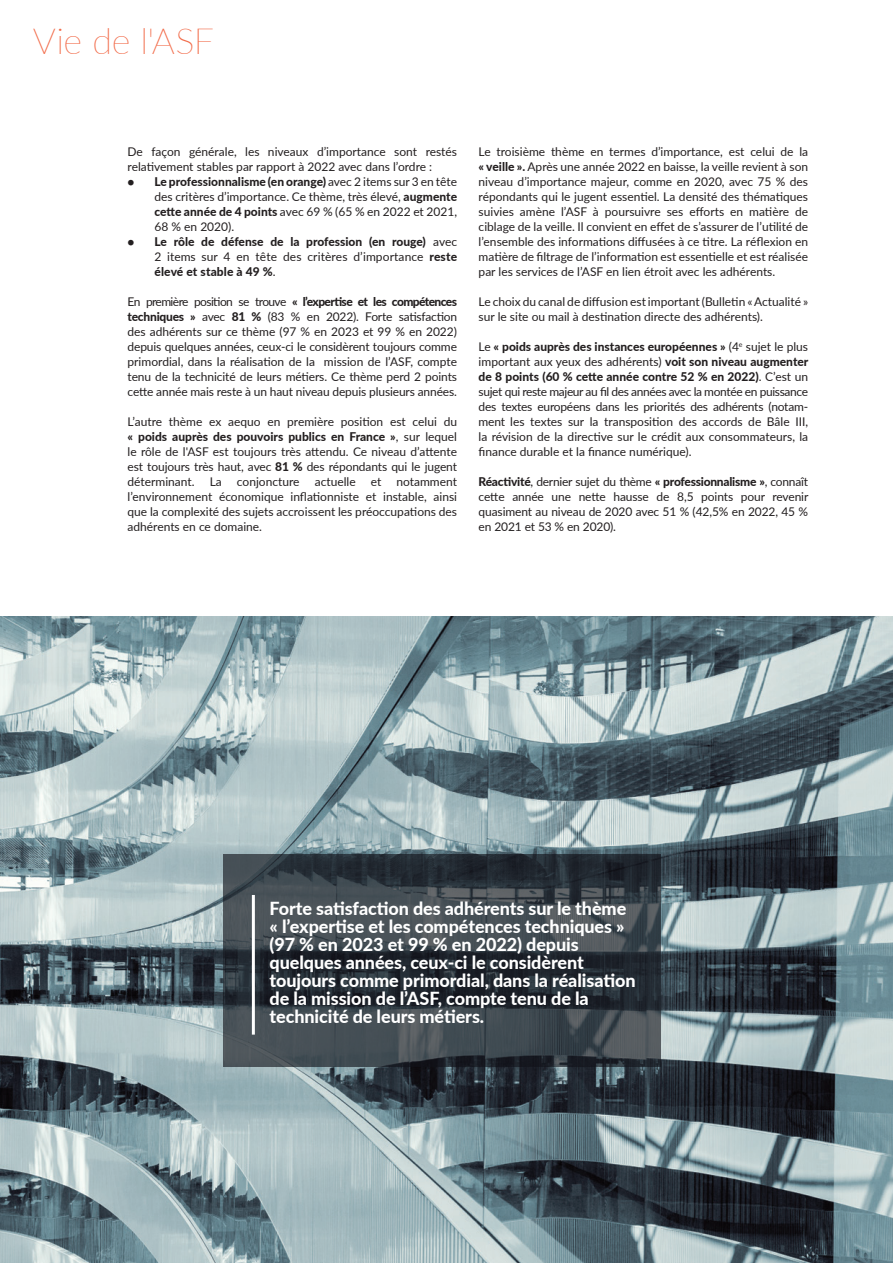
<style>
.page{position:relative;width:893px;height:1263px;background:#fff}
.page>*{position:absolute;margin:0;border:0;box-sizing:border-box;transform-origin:0 0}
.t1{font:100 36px "Lato";letter-spacing:-.01em;color:#f26b49}
.t2{font:800 18px/18px "Lato";letter-spacing:-.005em;color:#fff}
.t3{font:12px/15px "Lato";color:#231f20;text-align:justify}
.t4{font:800 12px/15px "Lato";color:#231f20;text-align:justify}
.s1{font-weight:800}
.s2{font-weight:400}
</style>
<div class="page">
<img style="left:0;top:617px;width:893px;height:646px">
<svg style="left:223px;top:854px;width:438px;height:213px;background:#363e45"></svg>
<hr style="left:252px;top:895px;width:3px;height:139px;background:#fff">
<h1 class="t1" style="left:33px;top:16px;width:183px">Vie de l'ASF</h1>
<p class="t3" style="left:128px;top:143px;width:331px">De façon générale, les niveaux d’importance sont restés relativement stables par rapport à 2022 avec dans l’ordre :</p>
<p class="t3" style="left:155px;top:173px;width:304px;text-indent:-27px"><span class="s1">• Le professionnalisme (en orange)</span> avec 2 items sur 3 en tête des critères d’importance. Ce thème, très élevé, <span class="s1">augmente cette année de 4 points</span> avec 69 % (65 % en 2022 et 2021, 68 % en 2020).</p>
<p class="t4" style="left:155px;top:233px;width:304px;text-indent:-27px">• Le rôle de défense de la profession (en rouge) <span class="s2">avec 2 items sur 4 en tête des critères d’importance</span> reste élevé et stable à 49 %<span class="s2">.</span></p>
<p class="t3" style="left:128px;top:293px;width:331px">En première position se trouve <span class="s1">« l’expertise et les compétences techniques »</span> avec <span class="s1">81 %</span> (83 % en 2022). Forte satisfaction des adhérents sur ce thème (97 % en 2023 et 99 % en 2022) depuis quelques années, ceux-ci le considèrent toujours comme primordial, dans la réalisation de la mission de l’ASF, compte tenu de la technicité de leurs métiers. Ce thème perd 2 points cette année mais reste à un haut niveau depuis plusieurs années.</p>
<p class="t3" style="left:128px;top:413px;width:331px">L’autre thème ex aequo en première position est celui du <span class="s1">« poids auprès des pouvoirs publics en France »</span>, sur lequel le rôle de l'ASF est toujours très attendu. Ce niveau d’attente est toujours très haut, avec <span class="s1">81 %</span> des répondants qui le jugent déterminant.</p>
<p class="t3" style="left:210px;top:473px;width:14px">La</p>
<p class="t3" style="left:237px;top:473px;width:64px">conjoncture</p>
<p class="t3" style="left:315px;top:473px;width:43px">actuelle</p>
<p class="t3" style="left:371px;top:473px;width:12px">et</p>
<p class="t3" style="left:128px;top:473px;width:331px;text-indent:269px">notamment l’environnement économique inflationniste et instable, ainsi que la complexité des sujets accroissent les préoccupations des adhérents en ce domaine.</p>
<p class="t3" style="left:479px;top:143px;width:331px">Le troisième thème en termes d’importance, est celui de la <span class="s1">« veille ».</span> Après une année 2022 en baisse, la veille revient à son niveau d’importance majeur, comme en 2020, avec 75 % des répondants qui le jugent essentiel. La densité des thématiques suivies amène l’ASF à poursuivre ses efforts en matière de ciblage de la veille. Il convient en effet de s’assurer de l’utilité de l’ensemble des informations diffusées à ce titre. La réflexion en matière de filtrage de l’information est essentielle et est réalisée par les services de l’ASF en lien étroit avec les adhérents.</p>
<p class="t3" style="left:479px;top:293px;width:331px">Le choix du canal de diffusion est important (Bulletin « Actualité » sur le site ou mail à destination directe des adhérents).</p>
<p class="t3" style="left:479px;top:338px;width:331px">Le <span class="s1">« poids auprès des instances européennes »</span> (4<sup>e</sup> sujet le plus important aux yeux des adhérents) <span class="s1">voit son niveau augmenter de 8 points (60 % cette année contre 52 % en 2022)</span>. C’est un sujet qui reste majeur au fil des années avec la montée en puissance des textes européens dans les priorités des adhérents (notam&shy;ment les textes sur la transposition des accords de Bâle III, la révision de la directive sur le crédit aux consommateurs, la finance durable et la finance numérique).</p>
<p class="t3" style="left:479px;top:473px;width:331px"><span class="s1">Réactivité</span>, dernier sujet du thème <span class="s1">« professionnalisme »</span>, connaît cette année une nette hausse de 8,5 points pour revenir quasiment au niveau de 2020 avec 51 % (42,5% en 2022, 45 % en 2021 et 53 % en 2020).</p>
<p class="t2" style="left:270px;top:899px;width:368px">Forte satisfaction des adhérents sur le thème « l’expertise et les compétences techniques » (97 % en 2023 et 99 % en 2022) depuis quelques années, ceux-ci le considèrent toujours comme primordial, dans la réalisation de la mission de l’ASF, compte tenu de la technicité de leurs métiers.</p>
</div>
